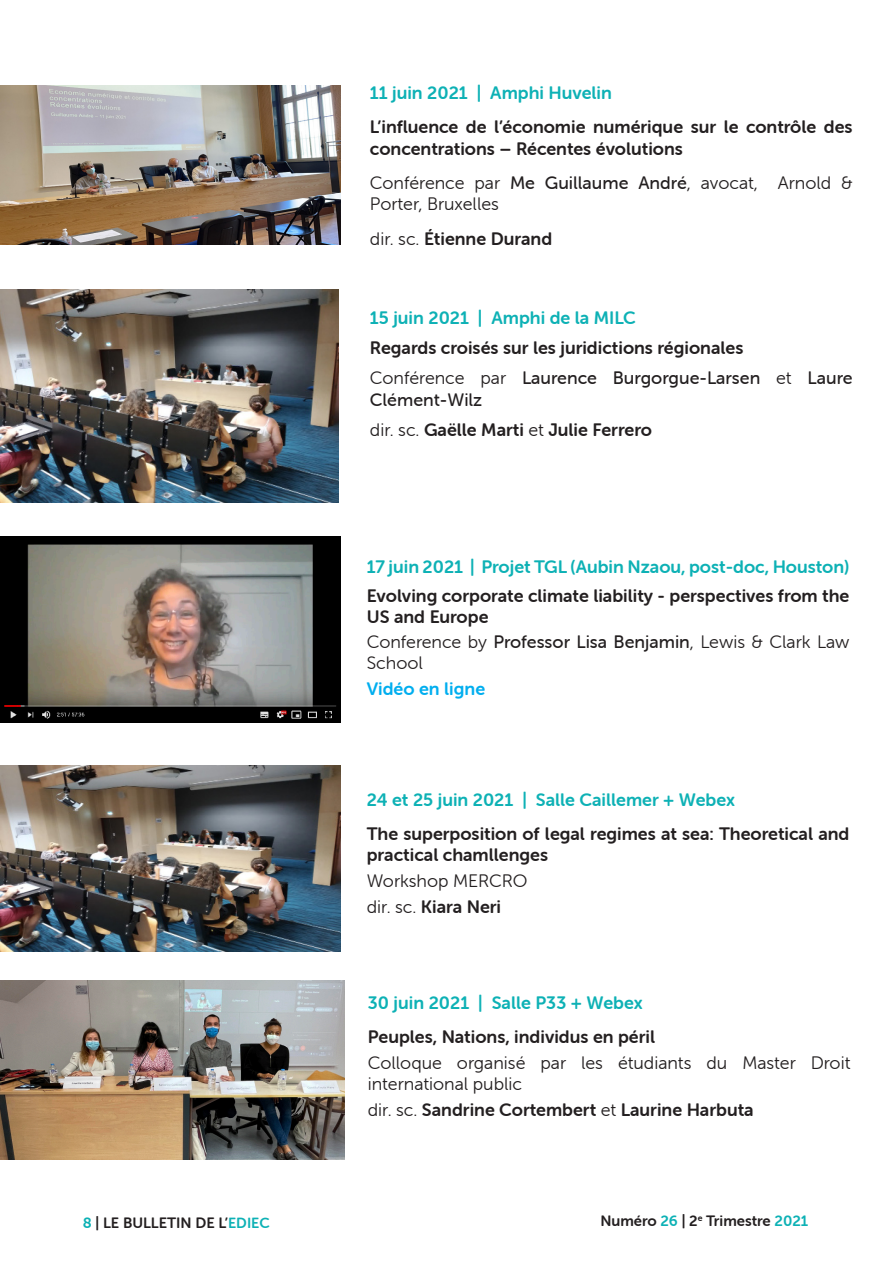
<style>
.page{position:relative;width:893px;height:1263px;background:#fff}
.page>*{position:absolute;margin:0;border:0;box-sizing:border-box;transform-origin:0 0}
.t1{font:18px/21.6px "Museo Sans Rounded 700";color:#231f20}
.t2{font:18px/21.6px "Museo Sans Rounded 300";color:#231f20}
.t3{font:18px "Museo Sans Rounded 700";color:#0db1b5}
.t4{font:18px/21.6px "Museo Sans Rounded 500";color:#231f20}
.t5{font:18px "Museo Sans Rounded 700";color:#00aeef}
.t6{font:15px "Museo Sans Rounded 700";color:#231f20}
.t7{font:15px "Museo Sans Rounded 700";color:#231f20}
.t8{font:14.7px "Museo Sans Rounded 700";color:#0db1b5}
.s1{color:#0db1b5}
.s2{font-size:15px;color:#231f20}
.s3{font-family:"Museo Sans Rounded 500"}
.s4{font-family:"Museo Sans Rounded 300"}
</style>
<div class="page">
<img style="left:0;top:537px;width:340px;height:186px">
<img style="left:0;top:85px;width:340px;height:160px">
<img style="left:0;top:765px;width:340px;height:186px">
<img style="left:0;top:289px;width:339px;height:214px">
<img style="left:0;top:980px;width:344px;height:180px">
<p class="t7" style="left:83px;top:1214px;width:85px"><span class="s1">8</span> | LE BULLETIN</p>
<p class="t8" style="left:195px;top:1214px;width:75px"><span class="s2">DE L’</span>EDIEC</p>
<p class="t3" style="left:370px;top:82px;width:243px">11 juin 2021 | Amphi Huvelin</p>
<p class="t1" style="left:370px;top:116px;width:484px">L’influence de l’économie numérique sur le contrôle des concentrations – Récentes évolutions</p>
<p class="t2" style="left:370px;top:172px;width:484px">Conférence par <span class="s3">Me Guillaume André</span>, avocat, Arnold &amp;<br>Porter, Bruxelles</p>
<p class="t1" style="left:370px;top:228px;width:184px"><span class="s4">dir. sc.</span> Étienne Durand</p>
<p class="t3" style="left:370px;top:308px;width:267px">15 juin 2021 | Amphi de la MILC</p>
<p class="t1" style="left:370px;top:337px;width:375px">Regards croisés sur les juridictions régionales</p>
<p class="t4" style="left:370px;top:367px;width:484px"><span class="s4">Conférence par</span> Laurence Burgorgue-Larsen <span class="s4">et</span> Laure<br>Clément-Wilz</p>
<p class="t1" style="left:370px;top:419px;width:283px"><span class="s4">dir. sc.</span> Gaëlle Marti <span class="s4">et</span> Julie Ferrero</p>
<p class="t3" style="left:367px;top:556px;width:484px">17 juin 2021 | Projet TGL (Aubin Nzaou, post-doc, Houston)</p>
<p class="t1" style="left:367px;top:585px;width:484px;line-height:21px">Evolving corporate climate liability - perspectives from the<br>US and Europe</p>
<p class="t2" style="left:367px;top:632px;width:484px;line-height:21px">Conference by <span class="s3">Professor Lisa Benjamin</span>, Lewis &amp; Clark Law<br>School</p>
<p class="t5" style="left:367px;top:678px;width:120px">Vidéo en ligne</p>
<p class="t3" style="left:367px;top:789px;width:370px">24 et 25 juin 2021 | Salle Caillemer + Webex</p>
<p class="t1" style="left:367px;top:823px;width:484px">The superposition of legal regimes at sea: Theoretical and practical chamllenges</p>
<p class="t2" style="left:367px;top:870px;width:162px">Workshop MERCRO</p>
<p class="t1" style="left:367px;top:896px;width:136px"><span class="s4">dir. sc.</span> Kiara Neri</p>
<p class="t3" style="left:368px;top:992px;width:276px">30 juin 2021 | Salle P33 + Webex</p>
<p class="t1" style="left:368px;top:1026px;width:289px">Peuples, Nations, individus en péril</p>
<p class="t2" style="left:368px;top:1052px;width:484px">Colloque organisé par les étudiants du Master Droit international public</p>
<p class="t1" style="left:368px;top:1099px;width:387px"><span class="s4">dir. sc.</span> Sandrine Cortembert <span class="s4">et</span> Laurine Harbuta</p>
<p class="t6" style="left:600px;top:1212px;width:209px">Numéro <span class="s1">26</span> | 2<sup>e</sup> Trimestre <span class="s1">2021</span></p>
</div>
